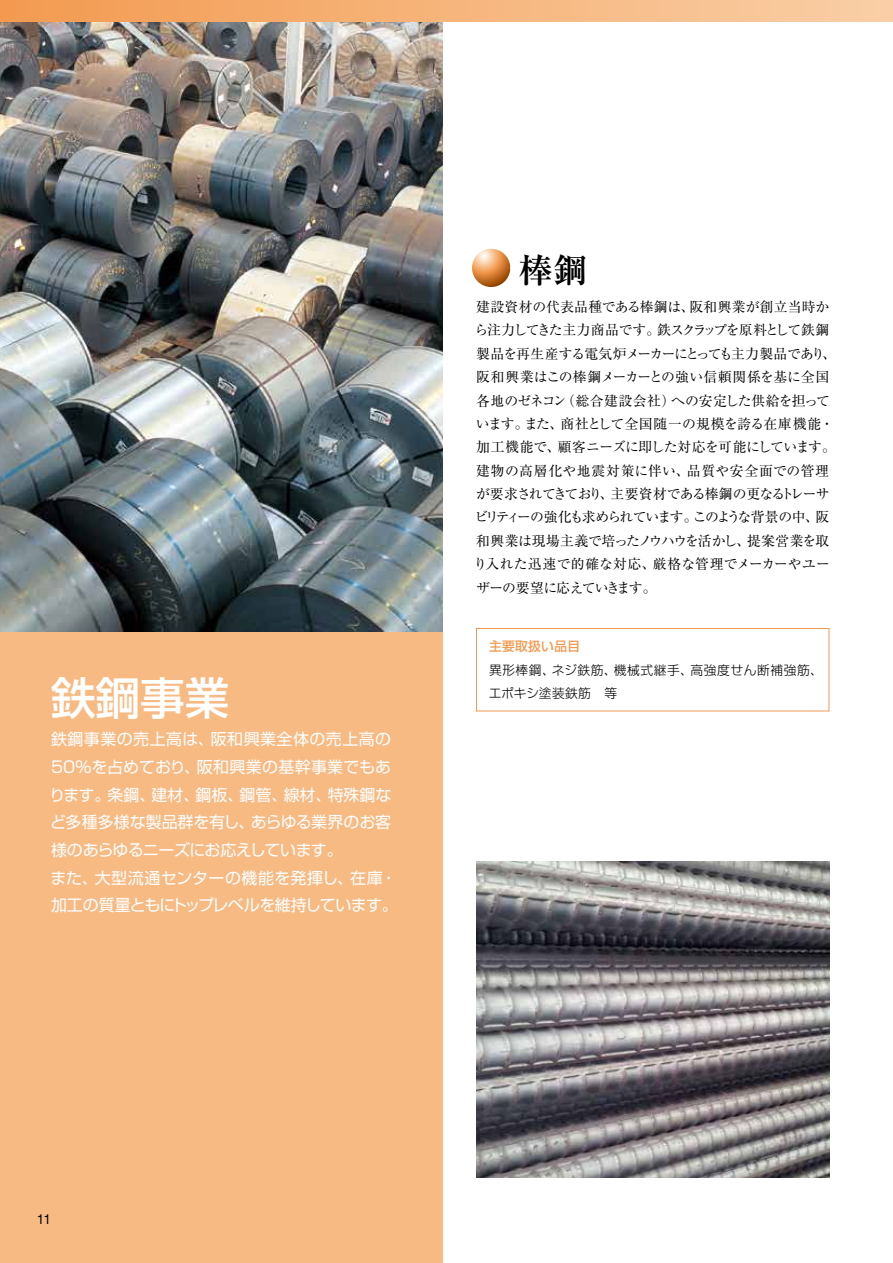
<style>
.page{position:relative;width:893px;height:1263px;background:#fff}
.page>*{position:absolute;margin:0;border:0;box-sizing:border-box;transform-origin:0 0}
.t1{font:500 44.7px "Shin Go Pro";color:#fff}
.t2{font:700 34.05px "Ryumin Pro";color:#000}
.t3{font:15.9px/27.6px "Shin Go Pro";color:#fff}
.t4{font:13.8px/23.4px "Ryumin Pro";letter-spacing:-.015em;color:#000}
.t5{font:13.8px "Helvetica";color:#000}
.t6{font:300 12.75px/23.4px "Shin Go Pro";letter-spacing:.045em;color:#000}
.t7{font:500 12.75px "Shin Go Pro";letter-spacing:.025em;color:#f3994f}
</style>
<div class="page">
<div style="left:0;top:631px;width:442px;height:632px;background:#f7ba83"></div>
<img style="left:0;top:21px;width:442px;height:610px">
<div style="left:0;top:0;width:893px;height:21px;background:linear-gradient(to right,#f39a50,#facfa7)"></div>
<svg style="left:472px;top:249px;width:38px;height:38px"></svg>
<img style="left:476px;top:861px;width:353px;height:317px">
<div style="left:476px;top:628px;width:353px;height:83px;border:1px solid #f3994f"></div>
<h1 class="t1" style="left:51px;top:662px;width:180px">鉄鋼事業</h1>
<p class="t3" style="left:50px;top:724px;width:350px">鉄鋼事業の売上高は、阪和興業全体の売上高の<br>50％を占めており、阪和興業の基幹事業でもあります。条鋼、建材、鋼板、鋼管、線材、特殊鋼など多種多様な製品群を有し、あらゆる業界のお客様のあらゆるニーズにお応えしています。<br>また、大型流通センターの機能を発揮し、在庫・加工の質量ともにトップレベルを維持しています。</p>
<h2 class="t2" style="left:519px;top:243px;width:70px">棒鋼</h2>
<p class="t4" style="left:474px;top:294px;width:364px">建設資材の代表品種である棒鋼は、阪和興業が創立当時から注力してきた主力商品です。鉄スクラップを原料として鉄鋼製品を再生産する電気炉メーカーにとっても主力製品であり、阪和興業はこの棒鋼メーカーとの強い信頼関係を基に全国各地のゼネコン（総合建設会社）への安定した供給を担っています。また、商社として全国随一の規模を誇る在庫機能・加工機能で、顧客ニーズに即した対応を可能にしています。建物の高層化や地震対策に伴い、品質や安全面での管理が要求されてきており、主要資材である棒鋼の更なるトレーサビリティーの強化も求められています。このような背景の中、阪和興業は現場主義で培ったノウハウを活かし、提案営業を取り入れた迅速で的確な対応、厳格な管理でメーカーやユーザーの要望に応えていきます。</p>
<p class="t7" style="left:489px;top:636px;width:93px">主要取扱い品目</p>
<p class="t6" style="left:489px;top:656px;width:336px">異形棒鋼、ネジ鉄筋、機械式継手、高強度せん断補強筋、エポキシ塗装鉄筋　等</p>
<p class="t5" style="left:37px;top:1211px;width:16px">11</p>
</div>
